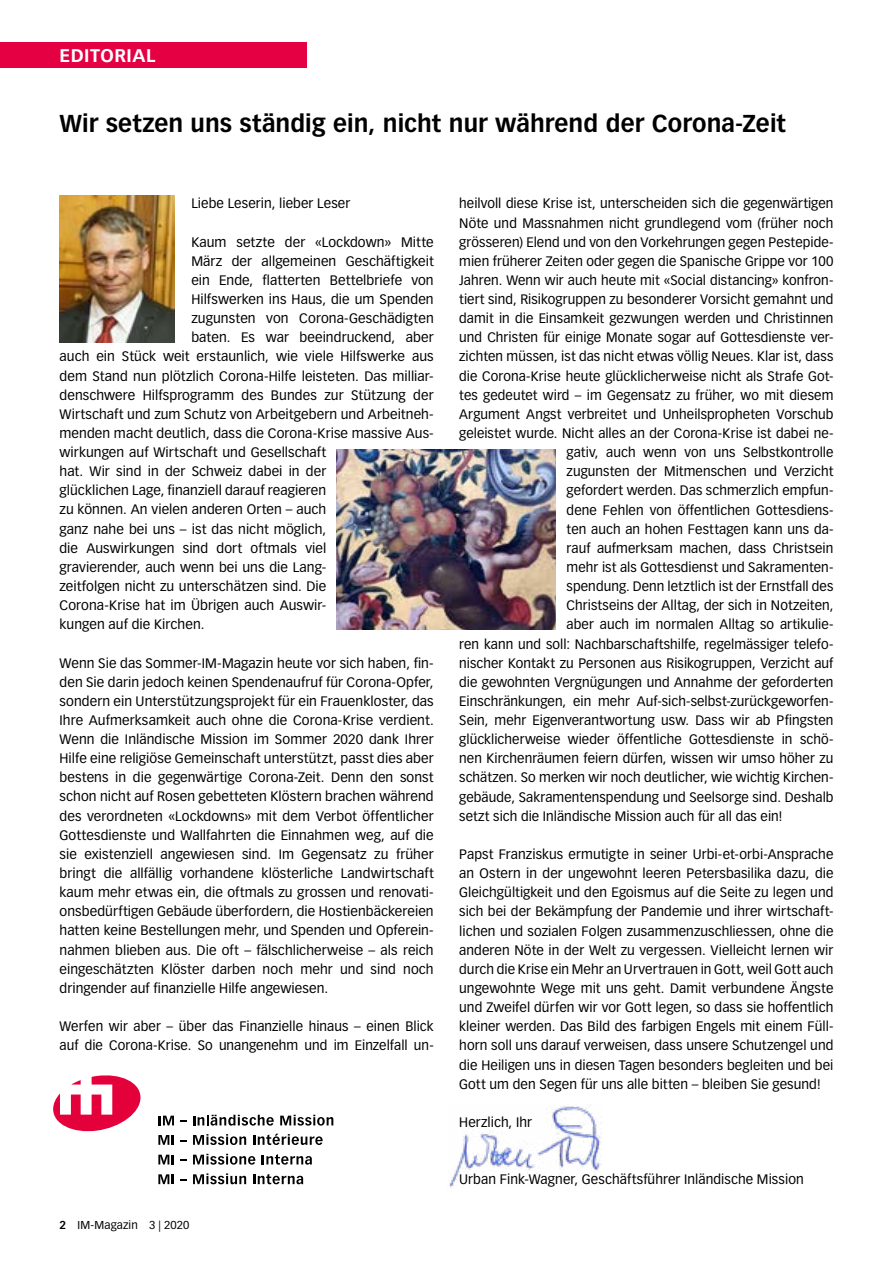
<style>
.page{position:relative;width:893px;height:1263px;background:#fff}
.page>*{position:absolute;margin:0;border:0;box-sizing:border-box;transform-origin:0 0}
.t1{font:700 24px "Vectora LT Pro";letter-spacing:.005em;color:#000}
.t2{font:700 18px "Vectora LT Pro";letter-spacing:.03em;color:#fff}
.t3{font:13.5px/19.2px "Vectora LT Pro";letter-spacing:.005em;color:#000;text-align:justify}
.t4{font:11.25px "Vectora LT Pro";letter-spacing:.01em;color:#000}
.s1{font-weight:700}
</style>
<div class="page">
<svg style="left:53px;top:1075px;width:87px;height:57px"></svg>
<svg style="left:158px;top:1116px;width:16px;height:9px"></svg>
<svg style="left:193px;top:1115px;width:81px;height:10px"></svg>
<svg style="left:280px;top:1115px;width:53px;height:10px"></svg>
<svg style="left:158px;top:1135px;width:16px;height:10px"></svg>
<svg style="left:193px;top:1134px;width:53px;height:11px"></svg>
<svg style="left:253px;top:1134px;width:70px;height:11px"></svg>
<svg style="left:158px;top:1155px;width:16px;height:9px"></svg>
<svg style="left:193px;top:1154px;width:62px;height:11px"></svg>
<svg style="left:262px;top:1154px;width:50px;height:11px"></svg>
<svg style="left:158px;top:1174px;width:16px;height:10px"></svg>
<svg style="left:180px;top:1179px;width:7px;height:2px"></svg>
<svg style="left:193px;top:1173px;width:53px;height:11px"></svg>
<svg style="left:253px;top:1174px;width:50px;height:10px"></svg>
<img style="left:449px;top:1104px;width:152px;height:84px">
<div style="left:0;top:43px;width:306px;height:25px;background:#e50043"></div>
<img style="left:60px;top:196px;width:114px;height:146px">
<img style="left:337px;top:450px;width:219px;height:179px">
<h2 class="t2" style="left:60px;top:44px;width:97px">EDITORIAL</h2>
<h1 class="t1" style="left:60px;top:109px;width:728px">Wir setzen uns ständig ein, nicht nur während der Corona-Zeit</h1>
<p class="t3" style="left:191px;top:194px;width:161px">Liebe Leserin, lieber Leser</p>
<p class="t3" style="left:191px;top:232px;width:244px">Kaum setzte der «Lockdown» Mitte</p>
<p class="t3" style="left:191px;top:251px;width:244px">März der allgemeinen Geschäftigkeit</p>
<p class="t3" style="left:191px;top:271px;width:244px">ein Ende, flatterten Bettelbriefe von</p>
<p class="t3" style="left:191px;top:290px;width:244px">Hilfswerken ins Haus, die um Spenden</p>
<p class="t3" style="left:191px;top:309px;width:244px">zugunsten von Corona-Geschädigten</p>
<p class="t3" style="left:191px;top:328px;width:244px">baten. Es war beeindruckend, aber</p>
<p class="t3" style="left:60px;top:347px;width:376px">auch ein Stück weit erstaunlich, wie viele Hilfswerke aus</p>
<p class="t3" style="left:60px;top:366px;width:376px">dem Stand nun plötzlich Corona-Hilfe leisteten. Das milliar-</p>
<p class="t3" style="left:60px;top:385px;width:376px">denschwere Hilfsprogramm des Bundes zur Stützung der</p>
<p class="t3" style="left:60px;top:404px;width:376px">Wirtschaft und zum Schutz von Arbeitgebern und Arbeitneh-</p>
<p class="t3" style="left:60px;top:424px;width:376px">menden macht deutlich, dass die Corona-Krise massive Aus-</p>
<p class="t3" style="left:60px;top:443px;width:268px">wirkungen auf Wirtschaft und Gesellschaft</p>
<p class="t3" style="left:60px;top:462px;width:268px">hat. Wir sind in der Schweiz dabei in der</p>
<p class="t3" style="left:60px;top:481px;width:268px">glücklichen Lage, finanziell darauf reagieren</p>
<p class="t3" style="left:60px;top:500px;width:268px">zu können. An vielen anderen Orten – auch</p>
<p class="t3" style="left:60px;top:519px;width:268px">ganz nahe bei uns – ist das nicht möglich,</p>
<p class="t3" style="left:60px;top:538px;width:268px">die Auswirkungen sind dort oftmals viel</p>
<p class="t3" style="left:60px;top:557px;width:268px">gravierender, auch wenn bei uns die Lang-</p>
<p class="t3" style="left:60px;top:577px;width:268px">zeitfolgen nicht zu unterschätzen sind. Die</p>
<p class="t3" style="left:60px;top:596px;width:268px">Corona-Krise hat im Übrigen auch Auswir-</p>
<p class="t3" style="left:60px;top:615px;width:146px">kungen auf die Kirchen.</p>
<p class="t3" style="left:60px;top:653px;width:376px">Wenn Sie das Sommer-IM-Magazin heute vor sich haben, fin&shy;den Sie darin jedoch keinen Spendenaufruf für Corona-Opfer, sondern ein Unterstützungsprojekt für ein Frauenkloster, das Ihre Aufmerksamkeit auch ohne die Corona-Krise verdient.<br>Wenn die Inländische Mission im Sommer 2020 dank Ihrer Hilfe eine religiöse Gemeinschaft unterstützt, passt dies aber bestens in die gegenwärtige Corona-Zeit. Denn den sonst schon nicht auf Rosen gebetteten Klöstern brachen während des verordneten «Lockdowns» mit dem Verbot öffentlicher Gottesdienste und Wallfahrten die Einnahmen weg, auf die sie existenziell angewiesen sind. Im Gegensatz zu früher bringt die allfällig vorhandene klösterliche Landwirtschaft kaum mehr etwas ein, die oftmals zu grossen und renovati&shy;onsbedürftigen Gebäude überfordern, die Hostienbäckereien hatten keine Bestellungen mehr, und Spenden und Opferein&shy;nahmen blieben aus. Die oft – fälschlicherweise – als reich eingeschätzten Klöster darben noch mehr und sind noch dringender auf finanzielle Hilfe angewiesen.</p>
<p class="t3" style="left:60px;top:1017px;width:376px">Werfen wir aber – über das Finanzielle hinaus – einen Blick auf die Corona-Krise. So unangenehm und im Einzelfall un-</p>
<p class="t4" style="left:60px;top:1218px;width:131px"><span class="s1">2</span> IM-Magazin 3 | 2020</p>
<p class="t3" style="left:459px;top:194px;width:376px">heilvoll diese Krise ist, unterscheiden sich die gegenwärtigen</p>
<p class="t3" style="left:459px;top:213px;width:376px">Nöte und Massnahmen nicht grundlegend vom (früher noch</p>
<p class="t3" style="left:459px;top:232px;width:376px">grösseren) Elend und von den Vorkehrungen gegen Pestepide-</p>
<p class="t3" style="left:459px;top:251px;width:376px">mien früherer Zeiten oder gegen die Spanische Grippe vor 100</p>
<p class="t3" style="left:459px;top:271px;width:376px">Jahren. Wenn wir auch heute mit «Social distancing» konfron-</p>
<p class="t3" style="left:459px;top:290px;width:376px">tiert sind, Risikogruppen zu besonderer Vorsicht gemahnt und</p>
<p class="t3" style="left:459px;top:309px;width:376px">damit in die Einsamkeit gezwungen werden und Christinnen</p>
<p class="t3" style="left:459px;top:328px;width:376px">und Christen für einige Monate sogar auf Gottesdienste ver-</p>
<p class="t3" style="left:459px;top:347px;width:376px">zichten müssen, ist das nicht etwas völlig Neues. Klar ist, dass</p>
<p class="t3" style="left:459px;top:366px;width:376px">die Corona-Krise heute glücklicherweise nicht als Strafe Got-</p>
<p class="t3" style="left:459px;top:385px;width:376px">tes gedeutet wird – im Gegensatz zu früher, wo mit diesem</p>
<p class="t3" style="left:459px;top:404px;width:376px">Argument Angst verbreitet und Unheilspropheten Vorschub</p>
<p class="t3" style="left:459px;top:424px;width:376px">geleistet wurde. Nicht alles an der Corona-Krise ist dabei ne-</p>
<p class="t3" style="left:567px;top:443px;width:268px">gativ, auch wenn von uns Selbstkontrolle</p>
<p class="t3" style="left:567px;top:462px;width:268px">zugunsten der Mitmenschen und Verzicht</p>
<p class="t3" style="left:567px;top:481px;width:268px">gefordert werden. Das schmerzlich empfun-</p>
<p class="t3" style="left:567px;top:500px;width:268px">dene Fehlen von öffentlichen Gottesdiens-</p>
<p class="t3" style="left:567px;top:519px;width:268px">ten auch an hohen Festtagen kann uns da-</p>
<p class="t3" style="left:567px;top:538px;width:268px">rauf aufmerksam machen, dass Christsein</p>
<p class="t3" style="left:567px;top:558px;width:268px">mehr ist als Gottesdienst und Sakramenten-</p>
<p class="t3" style="left:567px;top:577px;width:268px">spendung. Denn letztlich ist der Ernstfall des</p>
<p class="t3" style="left:567px;top:596px;width:268px">Christseins der Alltag, der sich in Notzeiten,</p>
<p class="t3" style="left:567px;top:615px;width:268px">aber auch im normalen Alltag so artikulie-</p>
<p class="t3" style="left:459px;top:634px;width:376px">ren kann und soll: Nachbarschaftshilfe, regelmässiger telefo-</p>
<p class="t3" style="left:459px;top:653px;width:376px">nischer Kontakt zu Personen aus Risikogruppen, Verzicht auf</p>
<p class="t3" style="left:459px;top:672px;width:376px">die gewohnten Vergnügungen und Annahme der geforderten</p>
<p class="t3" style="left:459px;top:691px;width:376px">Einschränkungen, ein mehr Auf-sich-selbst-zurückgeworfen-</p>
<p class="t3" style="left:459px;top:711px;width:376px">Sein, mehr Eigenverantwortung usw. Dass wir ab Pfingsten</p>
<p class="t3" style="left:459px;top:730px;width:376px">glücklicherweise wieder öffentliche Gottesdienste in schö-</p>
<p class="t3" style="left:459px;top:749px;width:376px">nen Kirchenräumen feiern dürfen, wissen wir umso höher zu</p>
<p class="t3" style="left:459px;top:768px;width:376px">schätzen. So merken wir noch deutlicher, wie wichtig Kirchen-</p>
<p class="t3" style="left:459px;top:787px;width:376px">gebäude, Sakramentenspendung und Seelsorge sind. Deshalb</p>
<p class="t3" style="left:459px;top:806px;width:325px">setzt sich die Inländische Mission auch für all das ein!</p>
<p class="t3" style="left:459px;top:845px;width:376px">Papst Franziskus ermutigte in seiner Urbi-et-orbi-Ansprache an Ostern in der ungewohnt leeren Petersbasilika dazu, die Gleichgültigkeit und den Egoismus auf die Seite zu legen und sich bei der Bekämpfung der Pandemie und ihrer wirtschaft&shy;lichen und sozialen Folgen zusammenzuschliessen, ohne die anderen Nöte in der Welt zu vergessen. Vielleicht lernen wir durch die Krise ein Mehr an Urvertrauen in Gott, weil Gott auch ungewohnte Wege mit uns geht. Damit verbundene Ängste und Zweifel dürfen wir vor Gott legen, so dass sie hoffentlich kleiner werden. Das Bild des farbigen Engels mit einem Füll&shy;horn soll uns darauf verweisen, dass unsere Schutzengel und die Heiligen uns in diesen Tagen besonders begleiten und bei Gott um den Segen für uns alle bitten – bleiben Sie gesund!</p>
<p class="t3" style="left:459px;top:1112px;width:74px">Herzlich, Ihr</p>
<p class="t3" style="left:459px;top:1170px;width:346px">Urban Fink-Wagner, Geschäftsführer Inländische Mission</p>
</div>
